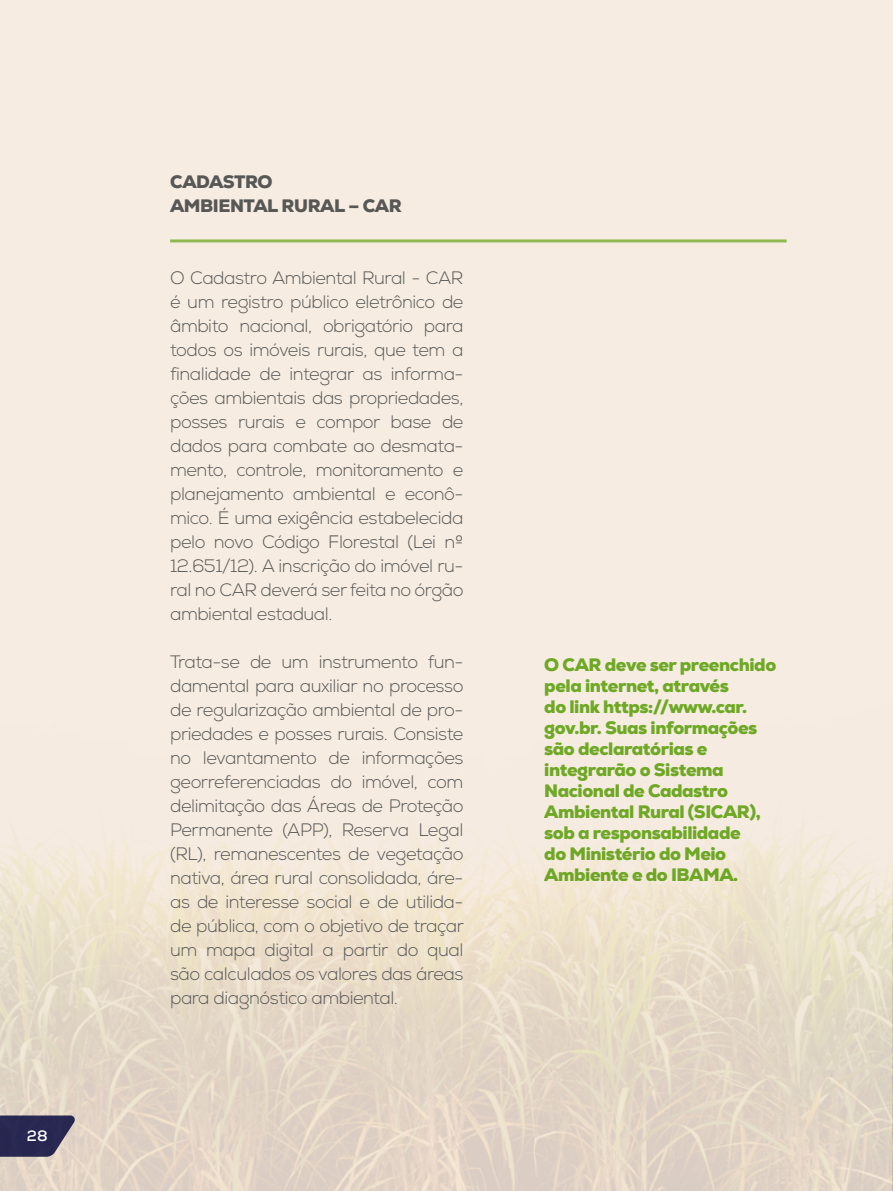
<style>
.page{position:relative;width:893px;height:1191px;background:#f6ece1}
.page>*{position:absolute;margin:0;border:0;box-sizing:border-box;transform-origin:0 0}
.t1{font:300 18px/24px "Nexa";letter-spacing:-.025em;color:#575756;text-align:justify}
.t2{font:900 18px/21px "Nexa";letter-spacing:-.025em;color:#73b72b}
.t3{font:900 18px/24px "Nexa";letter-spacing:-.025em;color:#575756}
.t4{font:700 15px "Nexa";color:#fff}
</style>
<div class="page">
<img style="left:0;top:830px;width:893px;height:361px">
<svg style="left:0;top:1115px;width:76px;height:41px"></svg>
<hr style="left:170px;top:239px;width:617px;height:3px;background:#73b72b">
<p class="t4" style="left:27px;top:1126px;width:22px">28</p>
<p class="t3" style="left:170px;top:170px;width:233px">CADASTRO<br>AMBIENTAL RURAL – CAR</p>
<p class="t1" style="left:170px;top:266px;width:295px">O Cadastro Ambiental Rural - CAR é um registro público eletrônico de âmbito nacional, obrigatório para todos os imóveis rurais, que tem a finalidade de integrar as informa&shy;ções ambientais das propriedades, posses rurais e compor base de dados para combate ao desmata&shy;mento, controle, monitoramento e planejamento ambiental e econô&shy;mico. É uma exigência estabelecida pelo novo Código Florestal (Lei nº 12.651/12). A inscrição do imóvel ru&shy;ral no CAR deverá ser feita no órgão ambiental estadual.</p>
<p class="t1" style="left:170px;top:650px;width:295px">Trata-se de um instrumento fun&shy;damental para auxiliar no processo de regularização ambiental de pro&shy;priedades e posses rurais. Consiste no levantamento de informações georreferenciadas do imóvel, com delimitação das Áreas de Proteção Permanente (APP), Reserva Legal (RL), remanescentes de vegetação nativa, área rural consolidada, áre&shy;as de interesse social e de utilida&shy;de pública, com o objetivo de traçar um mapa digital a partir do qual são calculados os valores das áreas para diagnóstico ambiental.</p>
<p class="t2" style="left:544px;top:653px;width:233px">O CAR deve ser preenchido pela internet, através<br>do link https://www.car. gov.br. Suas informações são declaratórias e integrarão o Sistema<br>Nacional de Cadastro<br>Ambiental Rural (SICAR), sob a responsabilidade<br>do Ministério do Meio<br>Ambiente e do IBAMA.</p>
</div>
